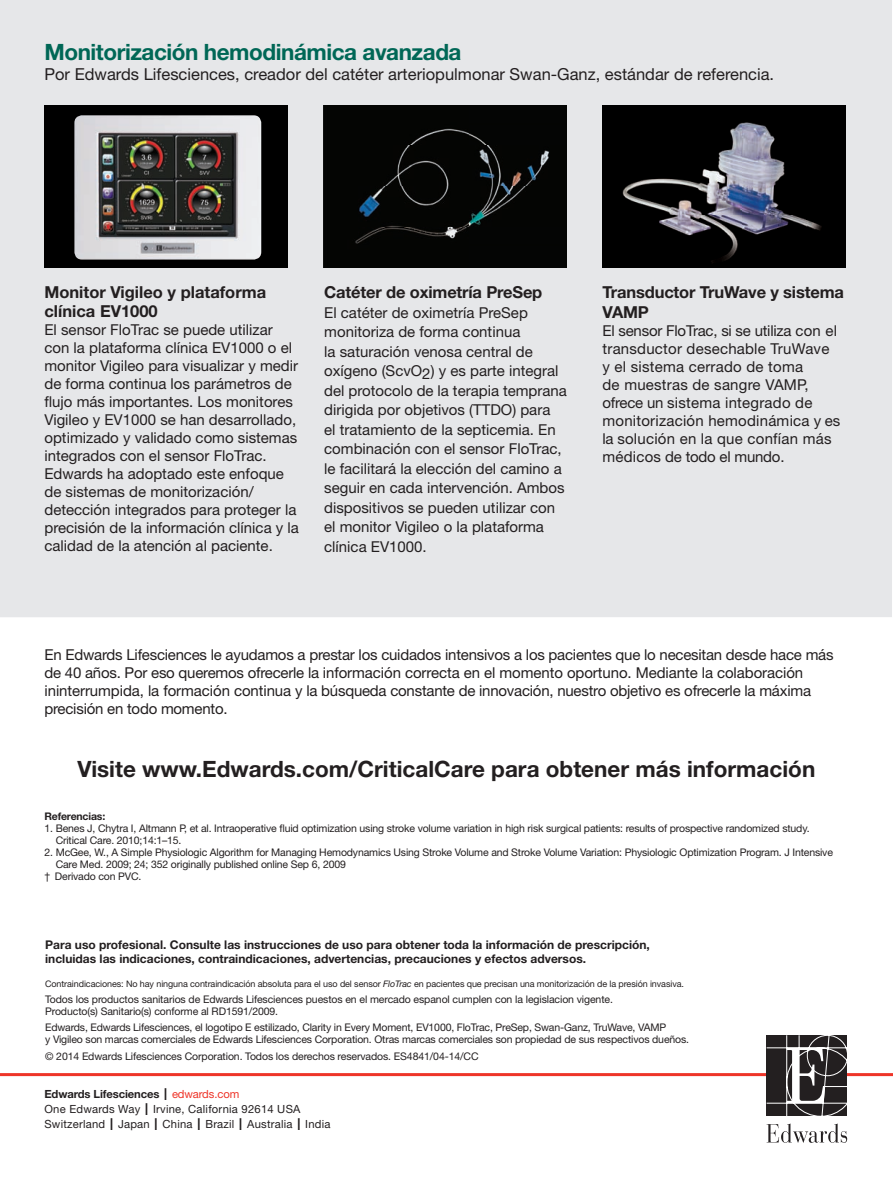
<style>
.page{position:relative;width:893px;height:1187px;background:#fff}
.page>*{position:absolute;margin:0;border:0;box-sizing:border-box;transform-origin:0 0}
.t1{font:700 22.5px "Helvetica Neue";color:#231f20}
.t2{font:700 22.5px "Helvetica Neue";letter-spacing:-.02em;color:#006756}
.t3{font:700 16.5px/19.5px "Helvetica Neue";letter-spacing:-.01em;color:#231f20}
.t4{font:16.5px "Helvetica Neue";color:#231f20}
.t5{font:15px/18px "Helvetica Neue";color:#231f20}
.t6{font:700 12px/13.5px "Helvetica Neue";color:#231f20}
.t7{font:11.25px/15px "Helvetica Neue";letter-spacing:.02em;color:#231f20}
.t8{font:10.5px/12px "Helvetica Neue";letter-spacing:-.015em;color:#231f20}
.t9{font:700 10.5px "Helvetica Neue";letter-spacing:-.015em;color:#231f20}
.t10{font:9px "Helvetica Neue";letter-spacing:-.01em;color:#231f20}
.s1{font-style:italic}
.s2{font-weight:700}
.s3{font-size:16.5px}
.s4{color:#ee3529}
</style>
<div class="page">
<hr style="left:0;top:1072px;width:893px;height:3px;background:#ee3529">
<svg style="left:767px;top:1035px;width:80px;height:80px"></svg>
<svg style="left:767px;top:1123px;width:80px;height:19px"></svg>
<div style="left:0;top:0;width:892px;height:617px;background:#e6e7e9"></div>
<div style="left:324px;top:105px;width:242px;height:162px;background:#040503"></div>
<div style="left:44px;top:105px;width:243px;height:162px;background:#000"></div>
<div style="left:602px;top:105px;width:243px;height:162px;background:#000"></div>
<img style="left:622px;top:123px;width:120px;height:140px">
<img style="left:742px;top:122px;width:80px;height:113px">
<img style="left:74px;top:115px;width:187px;height:144px">
<h1 class="t2" style="left:44px;top:38px;width:419px">Monitorización hemodinámica avanzada</h1>
<p class="t4" style="left:44px;top:64px;width:731px">Por Edwards Lifesciences, creador del catéter arteriopulmonar Swan-Ganz, estándar de referencia.</p>
<p class="t3" style="left:44px;top:282px;width:223px">Monitor Vigileo y plataforma clínica EV1000</p>
<p class="t5" style="left:44px;top:321px;width:256px">El sensor FloTrac se puede utilizar con la plataforma clínica EV1000 o el monitor Vigileo para visualizar y medir de forma continua los parámetros de flujo más importantes. Los monitores Vigileo y EV1000 se han desarrollado, optimizado y validado como sistemas integrados con el sensor FloTrac.<br>Edwards ha adoptado este enfoque de sistemas de monitorización/ detección integrados para proteger la precisión de la información clínica y la calidad de la atención al paciente.</p>
<p class="t3" style="left:324px;top:282px;width:220px">Catéter de oximetría PreSep</p>
<p class="t5" style="left:324px;top:302px;width:244px;line-height:19.5px">El catéter de oximetría PreSep monitoriza de forma continua<br>la saturación venosa central de oxígeno (ScvO2) y es parte integral del protocolo de la terapia temprana dirigida por objetivos (TTDO) para<br>el tratamiento de la septicemia. En combinación con el sensor FloTrac, le facilitará la elección del camino a seguir en cada intervención. Ambos dispositivos se pueden utilizar con el monitor Vigileo o la plataforma clínica EV1000.</p>
<p class="t3" style="left:602px;top:282px;width:243px">Transductor TruWave y sistema<br>VAMP</p>
<p class="t5" style="left:602px;top:321px;width:239px">El sensor FloTrac, si se utiliza con el transductor desechable TruWave y el sistema cerrado de toma<br>de muestras de sangre VAMP, ofrece un sistema integrado de monitorización hemodinámica y es la solución en la que confían más médicos de todo el mundo.</p>
<p class="t5" style="left:44px;top:645px;width:791px">En Edwards Lifesciences le ayudamos a prestar los cuidados intensivos a los pacientes que lo necesitan desde hace más de 40 años. Por eso queremos ofrecerle la información correcta en el momento oportuno. Mediante la colaboración ininterrumpida, la formación continua y la búsqueda constante de innovación, nuestro objetivo es ofrecerle la máxima precisión en todo momento.</p>
<h1 class="t1" style="left:78px;top:755px;width:739px">Visite www.Edwards.com/CriticalCare para obtener más información</h1>
<p class="t9" style="left:44px;top:809px;width:62px">Referencias:</p>
<p class="t8" style="left:56px;top:822px;width:755px;text-indent:-11px">1. Benes J, Chytra I, Altmann P, et al. Intraoperative fluid optimization using stroke volume variation in high risk surgical patients: results of prospective randomized study.<br>Critical Care. 2010;14:1–15.</p>
<p class="t8" style="left:44px;top:846px;width:790px">2. McGee, W., A Simple Physiologic Algorithm for Managing Hemodynamics Using Stroke Volume and Stroke Volume Variation: Physiologic Optimization Program. J Intensive</p>
<p class="t8" style="left:56px;top:858px;width:292px">Care Med. 2009; 24; 352 originally published online Sep 6, 2009</p>
<p class="t8" style="left:44px;top:870px;width:99px">† Derivado con PVC.</p>
<p class="t6" style="left:45px;top:937px;width:606px">Para uso profesional. Consulte las instrucciones de uso para obtener toda la información de prescripción, incluidas las indicaciones, contraindicaciones, advertencias, precauciones y efectos adversos.</p>
<p class="t10" style="left:45px;top:978px;width:640px">Contraindicaciones: No hay ninguna contraindicación absoluta para el uso del sensor <span class="s1">FloTrac</span> en pacientes que precisan una monitorización de la presión invasiva.</p>
<p class="t8" style="left:45px;top:993px;width:569px">Todos los productos sanitarios de Edwards Lifesciences puestos en el mercado espanol cumplen con la legislacion vigente.<br>Producto(s) Sanitario(s) conforme al RD1591/2009.</p>
<p class="t8" style="left:45px;top:1021px;width:645px">Edwards, Edwards Lifesciences, el logotipo E estilizado, Clarity in Every Moment, EV1000, FloTrac, PreSep, Swan-Ganz, TruWave, VAMP<br>y Vigileo son marcas comerciales de Edwards Lifesciences Corporation. Otras marcas comerciales son propiedad de sus respectivos dueños.</p>
<p class="t8" style="left:45px;top:1049px;width:435px">© 2014 Edwards Lifesciences Corporation. Todos los derechos reservados. ES4841/04-14/CC</p>
<p class="t7" style="left:44px;top:1086px;width:288px"><span class="s2">Edwards Lifesciences</span> <span class="s3">I</span> <span class="s4">edwards.com<br></span>One Edwards Way <span class="s3">I</span> Irvine, California 92614 USA<br>Switzerland <span class="s3">I</span> Japan <span class="s3">I</span> China <span class="s3">I</span> Brazil <span class="s3">I</span> Australia <span class="s3">I</span> India</p>
</div>
